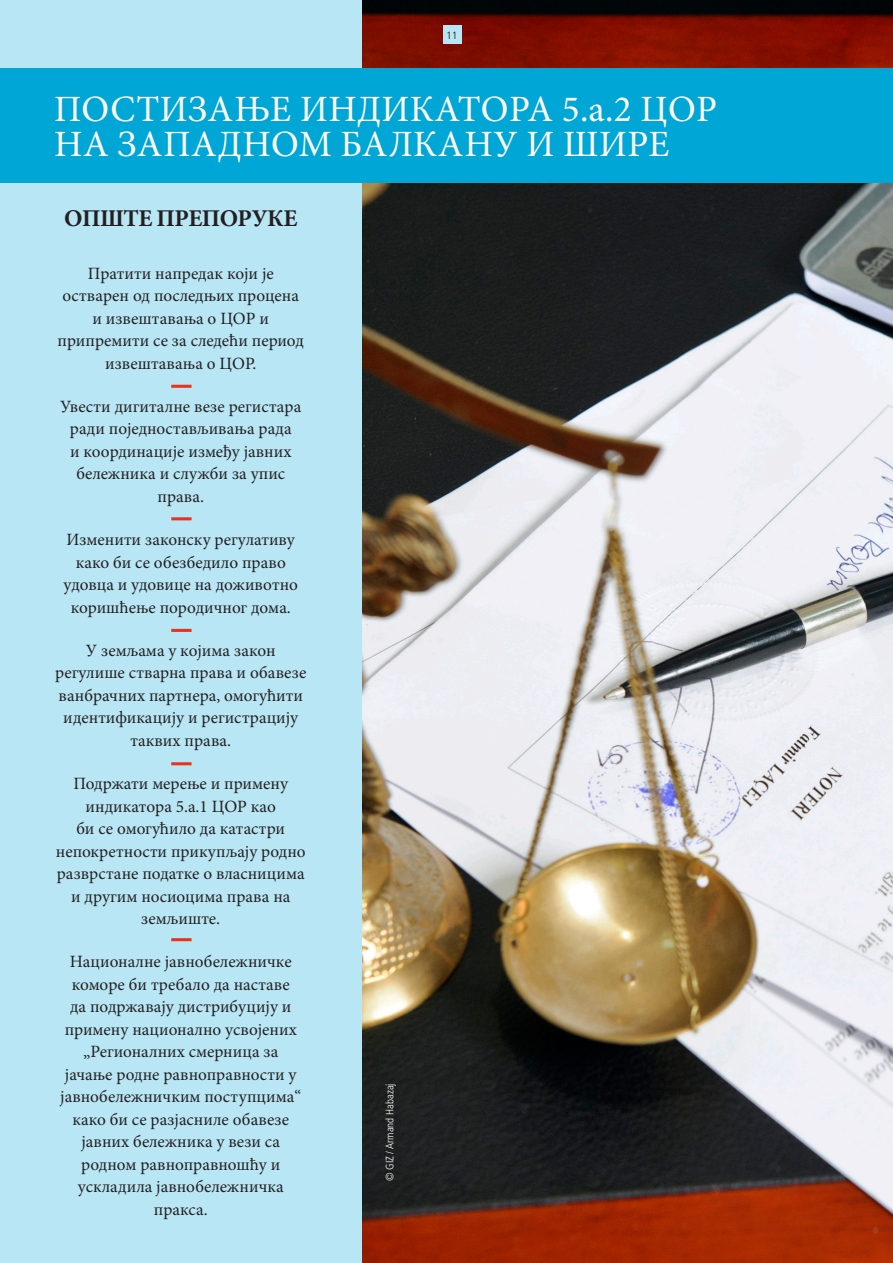
<style>
.page{position:relative;width:893px;height:1263px;background:#fff}
.page>*{position:absolute;margin:0;border:0;box-sizing:border-box;transform-origin:0 0}
.t1{font:37.2px/35.1px "Minion Pro";letter-spacing:.01em;color:#fff}
.t2{font:700 24px "Minion Pro";letter-spacing:-.02em;color:#231f20}
.t3{font:17.25px/22.5px "Minion Pro";color:#231f20;text-align:center}
.t4{font:300 condensed 10.8px "Frutiger LT Std";color:#fff}
.t5{font:300 10.5px "Frutiger LT Std";color:#231f20}
</style>
<div class="page">
<img style="left:361px;top:0;width:532px;height:1263px">
<div style="left:0;top:0;width:361px;height:1263px;background:#b8e6f4"></div>
<div style="left:0;top:68px;width:893px;height:115px;background:#00a6d6"></div>
<hr style="left:171px;top:385px;width:21px;height:3px;background:#e6331c">
<hr style="left:171px;top:517px;width:21px;height:3px;background:#e6331c">
<hr style="left:171px;top:629px;width:21px;height:3px;background:#e6331c">
<hr style="left:171px;top:762px;width:21px;height:3px;background:#e6331c">
<hr style="left:171px;top:938px;width:21px;height:3px;background:#e6331c">
<div style="left:443px;top:26px;width:18px;height:18px;background:#b8e6f4"></div>
<p class="t5" style="left:446px;top:29px;width:13px">11</p>
<p class="t1" style="left:54px;top:91px;width:664px">ПОСТИЗАЊЕ ИНДИКАТОРА 5.a.2 ЦОР<br>НА ЗАПАДНОМ БАЛКАНУ И ШИРЕ</p>
<p class="t2" style="left:64px;top:201px;width:235px">ОПШТЕ ПРЕПОРУКЕ</p>
<p class="t3" style="left:58px;top:262px;width:248px">Пратити напредак који је остварен од последњих процена и извештавања о ЦОР и припремити се за следећи период извештавања о ЦОР.</p>
<p class="t3" style="left:60px;top:395px;width:242px">Увести дигиталне везе регистара ради поједностављивања рада<br>и координације између јавних бележника и служби за упис права.</p>
<p class="t3" style="left:64px;top:528px;width:236px">Изменити законску регулативу како би се обезбедило право удовца и удовице на доживотно коришћење породичног дома.</p>
<p class="t3" style="left:55px;top:639px;width:253px">У земљама у којима закон регулише стварна права и обавезе ванбрачних партнера, омогућити идентификацију и регистрацију таквих права.</p>
<p class="t3" style="left:56px;top:772px;width:251px">Подржати мерење и примену индикатора 5.а.1 ЦОР као<br>би се омогућило да катастри непокретности прикупљају родно разврстане податке о власницима и другим носиоцима права на земљиште.</p>
<p class="t3" style="left:60px;top:951px;width:242px">Националне јавнобележничке коморе би требало да наставе<br>да подржавају дистрибуцију и примену национално усвојених „Регионалних смерница за јачање родне равноправности у јавнобележничким поступцима“ како би се разјасниле обавезе јавних бележника у вези са родном равноправношћу и ускладила јавнобележничка пракса.</p>
<p class="t4" style="left:384px;top:1181px;width:99px;rotate:-90deg">© GIZ / Armand Habazaj</p>
</div>
